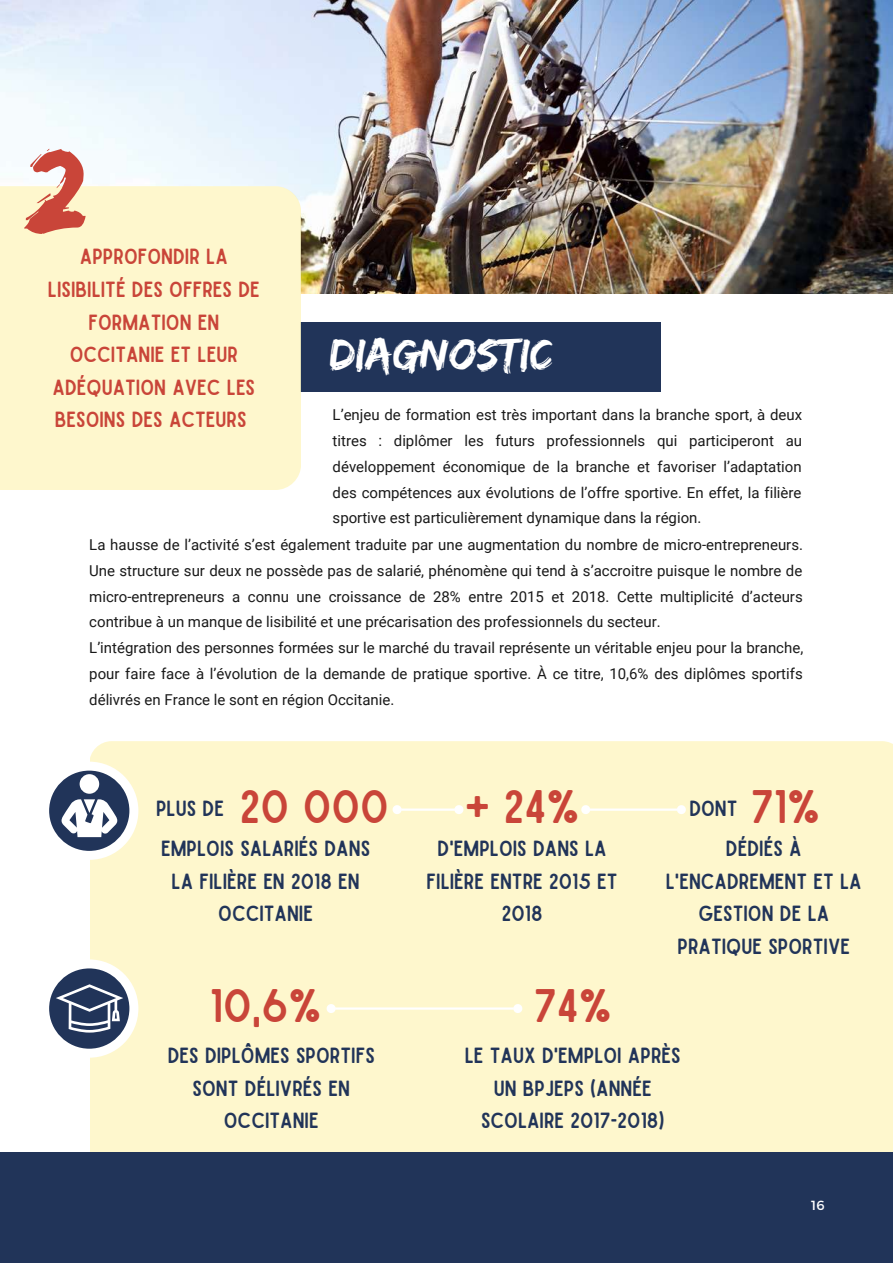
<style>
.page{position:relative;width:893px;height:1264px;background:#fff}
.page>*{position:absolute;margin:0;border:0;box-sizing:border-box;transform-origin:0 0}
.t1{font:119.1px "Edo";color:#c94539}
.t2{font:45.75px "Edo";color:#fff}
.t3{font:45px "Sailors";color:#c94539}
.t4{font:21px/32.5px "Sailors";color:#213459;text-align:center}
.t5{font:21px/32.5px "Sailors";color:#c94539;text-align:center}
.t6{font:15px/25.8px "Roboto";color:#191919}
.t7{font:13.2px "Montserrat";color:#fff}
.s1{font-size:45px;color:#c94539}
</style>
<div class="page">
<div style="left:90px;top:741px;width:802px;height:411px;background:#fef7cd"></div>
<div style="left:0;top:1152px;width:892px;height:110px;background:#213459"></div>
<div style="left:220px;top:322px;width:441px;height:69px;background:#213459"></div>
<img style="left:0;top:0;width:892px;height:293px">
<div style="left:0;top:186px;width:301px;height:303px;background:#fef7cd"></div>
<div style="left:40px;top:761px;width:98px;height:98px;background:#fff;border-radius:50%"></div>
<div style="left:49px;top:770px;width:80px;height:80px;background:#213459;border-radius:50%"></div>
<div style="left:40px;top:959px;width:98px;height:98px;background:#fff;border-radius:50%"></div>
<div style="left:49px;top:968px;width:80px;height:80px;background:#213459;border-radius:50%"></div>
<hr style="left:401px;top:808px;width:54px;height:2px;background:#fff">
<svg style="left:452px;top:803px;width:13px;height:12px"></svg>
<svg style="left:391px;top:803px;width:12px;height:12px"></svg>
<hr style="left:589px;top:808px;width:88px;height:2px;background:#fff">
<svg style="left:675px;top:803px;width:12px;height:12px"></svg>
<svg style="left:579px;top:803px;width:13px;height:12px"></svg>
<hr style="left:335px;top:1007px;width:179px;height:2px;background:#fff">
<svg style="left:511px;top:1002px;width:13px;height:12px"></svg>
<svg style="left:325px;top:1002px;width:12px;height:12px"></svg>
<svg style="left:56px;top:984px;width:67px;height:48px"></svg>
<svg style="left:61px;top:774px;width:57px;height:63px"></svg>
<h1 class="t1" style="left:27px;top:119px;width:58px">2</h1>
<h3 class="t5" style="left:48px;top:241px;width:213px">APPROFONDIR LA<br>LISIBILITÉ DES OFFRES DE<br>FORMATION EN<br>OCCITANIE ET LEUR<br>ADÉQUATION AVEC LES<br>BESOINS DES ACTEURS</h3>
<h2 class="t2" style="left:330px;top:327px;width:225px">DIAGNOSTIC</h2>
<p class="t6" style="left:332px;top:402px;width:471px;text-align:justify">L’enjeu de formation est très important dans la branche sport, à deux titres : diplômer les futurs professionnels qui participeront au développement économique de la branche et favoriser l’adaptation des compétences aux évolutions de l’offre sportive. En effet, la filière sportive est particulièrement dynamique dans la région.</p>
<p class="t6" style="left:89px;top:532px;width:715px">La hausse de l’activité s’est également traduite par une augmentation du nombre de micro-entrepreneurs.<br>Une structure sur deux ne possède pas de salarié, phénomène qui tend à s’accroitre puisque le nombre de micro-entrepreneurs a connu une croissance de 28% entre 2015 et 2018. Cette multiplicité d’acteurs contribue à un manque de lisibilité et une précarisation des professionnels du secteur.<br>L’intégration des personnes formées sur le marché du travail représente un véritable enjeu pour la branche, pour faire face à l’évolution de la demande de pratique sportive. À ce titre, 10,6% des diplômes sportifs délivrés en France le sont en région Occitanie.</p>
<h3 class="t3" style="left:240px;top:790px;width:150px">20 000</h3>
<h3 class="t4" style="left:156px;top:788px;width:216px;line-height:40.3px;text-align:left">PLUS DE<br>EMPLOIS SALARIÉS DANS</h3>
<h3 class="t4" style="left:172px;top:865px;width:190px">LA FILIÈRE EN 2018 EN<br>OCCITANIE</h3>
<h3 class="t3" style="left:465px;top:790px;width:116px">+ 24%</h3>
<h3 class="t4" style="left:426px;top:833px;width:193px">D'EMPLOIS DANS LA<br>FILIÈRE ENTRE 2015 ET<br>2018</h3>
<h3 class="t3" style="left:210px;top:989px;width:113px">10,6%</h3>
<h3 class="t3" style="left:533px;top:989px;width:80px">74%</h3>
<h3 class="t4" style="left:725px;top:788px;width:96px;line-height:40.3px;text-align:left;text-indent:-37px">DONT <span class="s1">71%<br></span>DÉDIÉS À</h3>
<h3 class="t4" style="left:665px;top:865px;width:197px">L'ENCADREMENT ET LA<br>GESTION DE LA<br>PRATIQUE SPORTIVE</h3>
<h3 class="t4" style="left:168px;top:1039px;width:209px">DES DIPLÔMES SPORTIFS<br>SONT DÉLIVRÉS EN<br>OCCITANIE</h3>
<h3 class="t4" style="left:464px;top:1039px;width:217px">LE TAUX D'EMPLOI APRÈS<br>UN BPJEPS (ANNÉE<br>SCOLAIRE 2017-2018)</h3>
<p class="t7" style="left:811px;top:1196px;width:15px">16</p>
</div>
